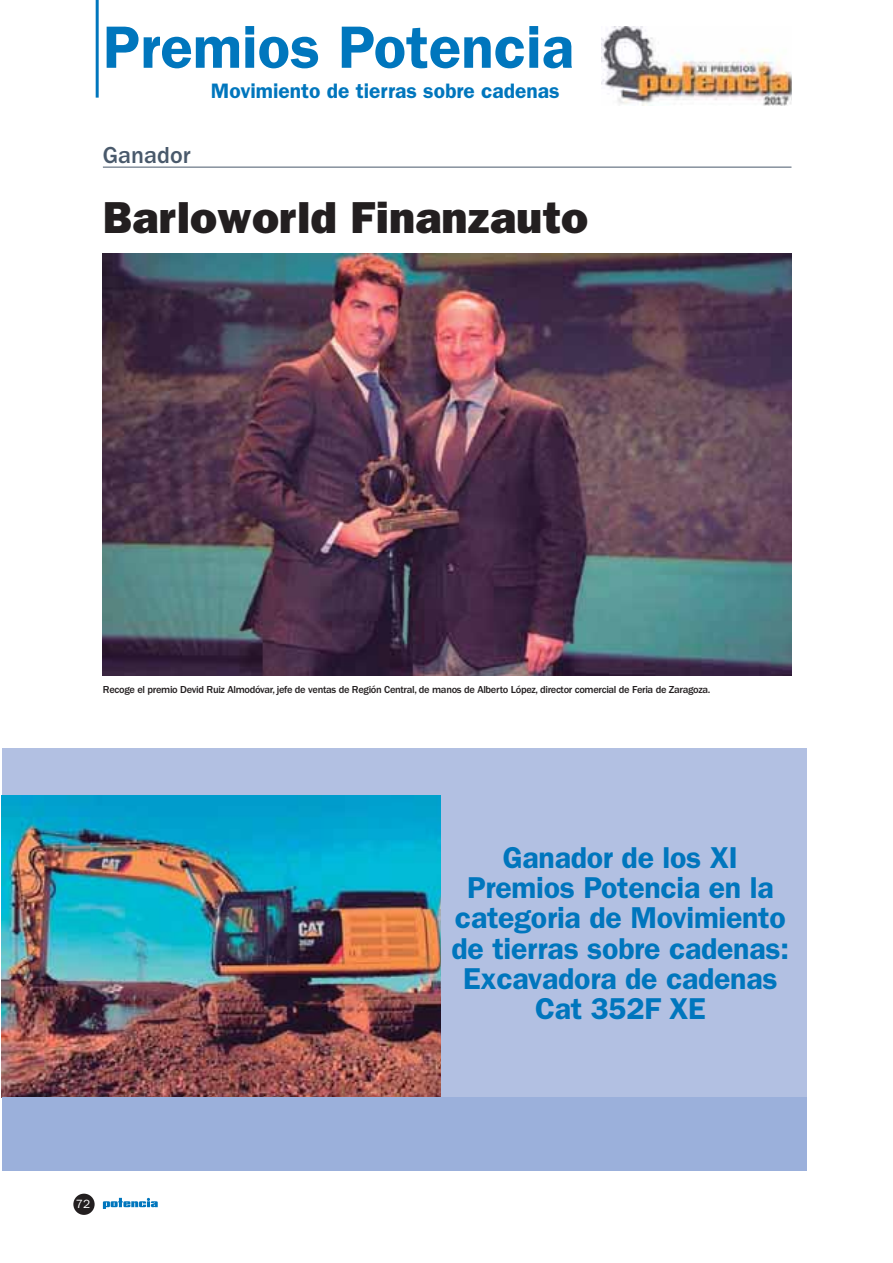
<style>
.page{position:relative;width:893px;height:1263px;background:#fff}
.page>*{position:absolute;margin:0;border:0;box-sizing:border-box;transform-origin:0 0}
.t1{font:600 60px "ITC Franklin Gothic Std";color:#0076bd}
.t2{font:45px "ITC Franklin Gothic Std Hvy";color:#231f20}
.t3{font:600 30.3px/30.3px "ITC Franklin Gothic Std";letter-spacing:-.01em;color:#0076bd;text-align:center}
.t4{font:500 24px "ITC Franklin Gothic Std";color:#49596b}
.t5{font:600 21px "ITC Franklin Gothic Std";color:#0076bd}
.t6{font:12px "ITC Franklin Gothic Std";color:#fff}
.t7{font:500 10.5px "ITC Franklin Gothic Std";letter-spacing:-.03em;color:#231f20}
</style>
<div class="page">
<div style="left:73px;top:1194px;width:22px;height:21px;background:#231f20;border-radius:50%"></div>
<svg style="left:103px;top:1198px;width:55px;height:11px"></svg>
<hr style="left:96px;top:0;width:3px;height:98px;background:#0076bd">
<img style="left:602px;top:27px;width:189px;height:78px">
<hr style="left:103px;top:167px;width:688px;height:1px;background:#49596b">
<img style="left:103px;top:254px;width:688px;height:422px">
<div style="left:2px;top:749px;width:804px;height:422px;background:#b2c0e2"></div>
<img style="left:2px;top:796px;width:439px;height:301px">
<div style="left:2px;top:1098px;width:804px;height:73px;background:#9bb0db"></div>
<h1 class="t1" style="left:103px;top:24px;width:473px">Premios Potencia</h1>
<h3 class="t5" style="left:211px;top:83px;width:350px">Movimiento de tierras sobre cadenas</h3>
<h3 class="t4" style="left:103px;top:146px;width:89px">Ganador</h3>
<h2 class="t2" style="left:103px;top:200px;width:487px">Barloworld Finanzauto</h2>
<p class="t7" style="left:103px;top:686px;width:609px">Recoge el premio Devid Ruiz Almodóvar, jefe de ventas de Región Central, de manos de Alberto López, director comercial de Feria de Zaragoza.</p>
<h3 class="t3" style="left:451px;top:844px;width:339px">Ganador de los XI<br>Premios Potencia en la categoria de Movimiento de tierras sobre cadenas:<br>Excavadora de cadenas<br>Cat 352F XE</h3>
<p class="t6" style="left:76px;top:1200px;width:16px">72</p>
</div>
